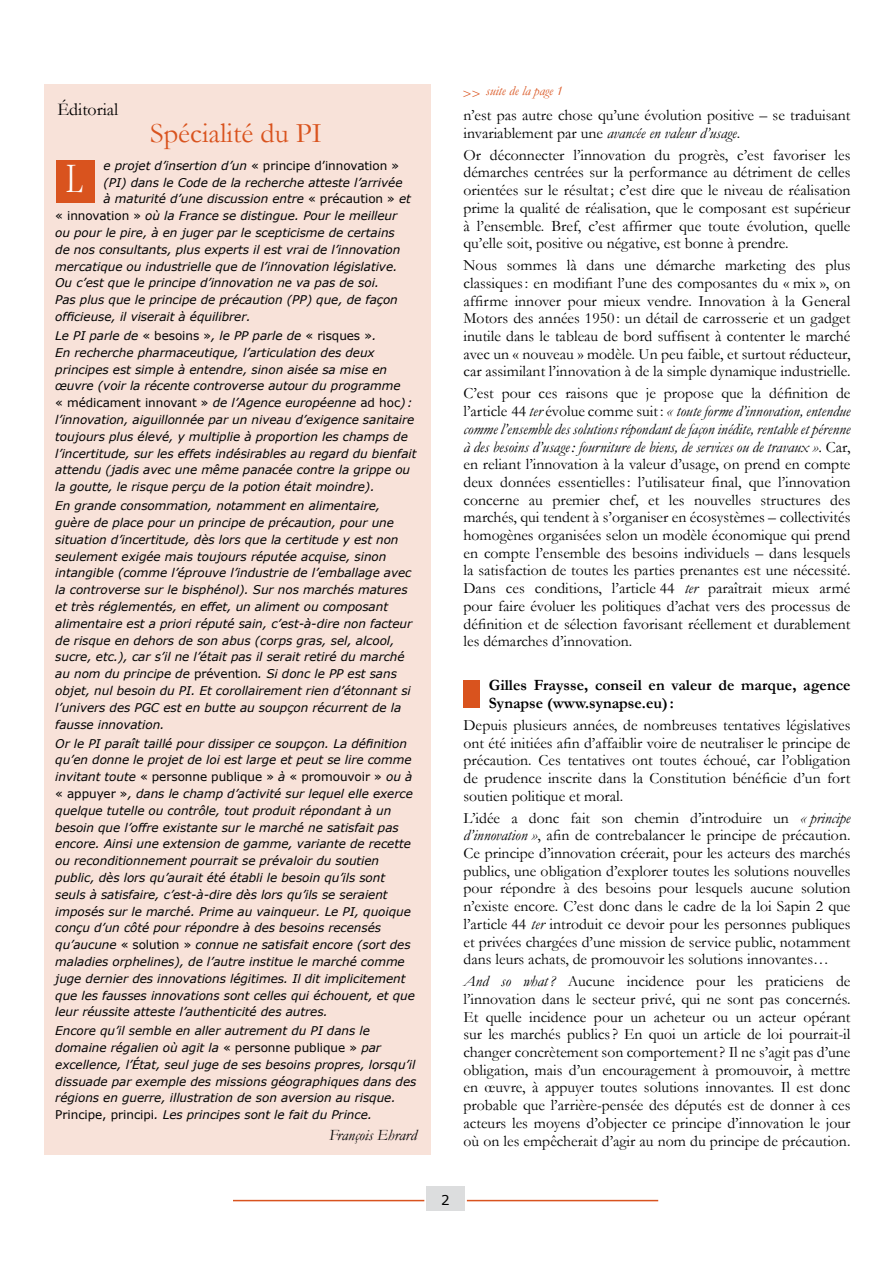
<style>
.page{position:relative;width:893px;height:1263px;background:#fff}
.page>*{position:absolute;margin:0;border:0;box-sizing:border-box;transform-origin:0 0}
.t1{font:43.5px "Garamond";color:#fff;scale:.65 1}
.t2{font:28.5px "Garamond";color:#d9531e}
.t3{font:18px "Garamond";color:#000}
.t4{font:15.75px/17.7px "Garamond";color:#000;text-align:justify}
.t5{font:700 15.75px/17.7px "Garamond";color:#000}
.t6{font:italic 15.75px "Garamond";color:#000}
.t7{font:italic 13.5px "Garamond";color:#d9531e}
.t8{font:13.5px "Verdana";color:#000}
.t9{font:italic 12px/16.8px "Verdana";letter-spacing:-.005em;color:#000}
.s1{font-style:normal}
.s2{font-style:italic}
</style>
<div class="page">
<hr style="left:233px;top:1200px;width:191px;height:1px;background:#d9531e">
<hr style="left:467px;top:1200px;width:191px;height:1px;background:#d9531e">
<div style="left:426px;top:1186px;width:39px;height:25px;background:#dcddde"></div>
<div style="left:44px;top:85px;width:387px;height:1070px;background:#f8e2d9"></div>
<div style="left:56px;top:160px;width:39px;height:43px;background:#d9531e"></div>
<div style="left:463px;top:680px;width:17px;height:28px;background:#d9531e"></div>
<p class="t3" style="left:57px;top:98px;width:62px">Éditorial</p>
<h2 class="t2" style="left:150px;top:116px;width:173px">Spécialité du PI</h2>
<p class="t9" style="left:104px;top:157px;width:297px">e projet d’insertion d’un <span class="s1">« principe d’innovation »</span></p>
<p class="t9" style="left:104px;top:174px;width:300px">(PI) dans le Code de la recherche atteste l’arrivée</p>
<p class="t9" style="left:104px;top:191px;width:309px">à maturité d’une discussion entre <span class="s1">« précaution »</span> et</p>
<p class="t9" style="left:55px;top:208px;width:344px"><span class="s1">« innovation »</span> où la France se distingue. Pour le meilleur</p>
<p class="t9" style="left:55px;top:224px;width:341px">ou pour le pire, à en juger par le scepticisme de certains</p>
<p class="t9" style="left:55px;top:241px;width:347px">de nos consultants, plus experts il est vrai de l’innovation</p>
<p class="t9" style="left:55px;top:258px;width:344px">mercatique ou industrielle que de l’innovation législative.</p>
<p class="t9" style="left:55px;top:275px;width:326px">Ou c’est que le principe d’innovation ne va pas de soi.</p>
<p class="t9" style="left:55px;top:292px;width:344px">Pas plus que le principe de précaution (PP) que, de façon</p>
<p class="t9" style="left:55px;top:308px;width:197px">officieuse, il viserait à équilibrer.</p>
<p class="t9" style="left:55px;top:327px;width:363px">Le PI parle de <span class="s1">« besoins »</span>, le PP parle de <span class="s1">« risques »</span>.<br>En recherche pharmaceutique, l’articulation des deux principes est simple à entendre, sinon aisée sa mise en œuvre (voir la récente controverse autour du programme<br><span class="s1">« médicament innovant »</span> de l’Agence européenne <span class="s1">ad hoc</span>) : l’innovation, aiguillonnée par un niveau d’exigence sanitaire toujours plus élevé, y multiplie à proportion les champs de l’incertitude, sur les effets indésirables au regard du bienfait attendu (jadis avec une même panacée contre la grippe ou la goutte, le risque perçu de la potion était moindre).</p>
<p class="t9" style="left:55px;top:498px;width:358px">En grande consommation, notamment en alimentaire, guère de place pour un principe de précaution, pour une situation d’incertitude, dès lors que la certitude y est non seulement exigée mais toujours réputée acquise, sinon intangible (comme l’éprouve l’industrie de l’emballage avec la controverse sur le bisphénol). Sur nos marchés matures et très réglementés, en effet, un aliment ou composant alimentaire est a priori réputé sain, c’est-à-dire non facteur de risque en dehors de son abus (corps gras, sel, alcool, sucre, etc.), car s’il ne l’était pas il serait retiré du marché au nom du principe de <span class="s1">prévention</span>. Si donc le PP est sans objet, nul besoin du PI. Et corollairement rien d’étonnant si l’univers des PGC est en butte au soupçon récurrent de la fausse innovation.</p>
<p class="t9" style="left:55px;top:735px;width:361px">Or le PI paraît taillé pour dissiper ce soupçon. La définition qu’en donne le projet de loi est large et peut se lire comme invitant toute <span class="s1">« personne publique »</span> à <span class="s1">« promouvoir »</span> ou à <span class="s1">« appuyer »</span>, dans le champ d’activité sur lequel elle exerce quelque tutelle ou contrôle, tout produit répondant à un besoin que l’offre existante sur le marché ne satisfait pas encore. Ainsi une extension de gamme, variante de recette ou reconditionnement pourrait se prévaloir du soutien public, dès lors qu’aurait été établi le besoin qu’ils sont seuls à satisfaire, c’est-à-dire dès lors qu’ils se seraient imposés sur le marché. Prime au vainqueur. Le PI, quoique conçu d’un côté pour répondre à des besoins recensés qu’aucune <span class="s1">« solution »</span> connue ne satisfait encore (sort des maladies orphelines), de l’autre institue le marché comme juge dernier des innovations légitimes. Il dit implicitement que les fausses innovations sont celles qui échouent, et que leur réussite atteste l’authenticité des autres.</p>
<p class="t9" style="left:55px;top:1023px;width:363px">Encore qu’il semble en aller autrement du PI dans le domaine régalien où agit la <span class="s1">« personne publique »</span> par excellence, l’État, seul juge de ses besoins propres, lorsqu’il dissuade par exemple des missions géographiques dans des régions en guerre, illustration de son aversion au risque.<br><span class="s1">Principe, principi</span>. Les principes sont le fait du Prince.</p>
<p class="t6" style="left:329px;top:1125px;width:89px">François Ehrard</p>
<h1 class="t1" style="left:67px;top:152px;width:26px">L</h1>
<p class="t7" style="left:462px;top:83px;width:102px">&gt;&gt; suite de la page 1</p>
<p class="t4" style="left:463px;top:106px;width:388px">n’est pas autre chose qu’une évolution positive – se traduisant invariablement par une <span class="s2">avancée en valeur d’usage</span>.</p>
<p class="t4" style="left:463px;top:146px;width:388px">Or déconnecter l’innovation du progrès, c’est favoriser les démarches centrées sur la performance au détriment de celles orientées sur le résultat; c’est dire que le niveau de réalisation prime la qualité de réalisation, que le composant est supérieur à l’ensemble. Bref, c’est affirmer que toute évolution, quelle qu’elle soit, positive ou négative, est bonne à prendre.</p>
<p class="t4" style="left:463px;top:256px;width:388px">Nous sommes là dans une démarche marketing des plus classiques: en modifiant l’une des composantes du « mix », on affirme innover pour mieux vendre. Innovation à la General Motors des années 1950 : un détail de carrosserie et un gadget inutile dans le tableau de bord suffisent à contenter le marché avec un « nouveau » modèle. Un peu faible, et surtout réducteur, car assimilant l’innovation à de la simple dynamique industrielle.</p>
<p class="t4" style="left:463px;top:384px;width:388px">C’est pour ces raisons que je propose que la définition de l’article 44 <span class="s2">ter</span> évolue comme suit: <span class="s2">« toute forme d’innovation, entendue comme l’ensemble des solutions répondant de façon inédite, rentable et pérenne à des besoins d’usage: fourniture de biens, de services ou de travaux ».</span> Car, en reliant l’innovation à la valeur d’usage, on prend en compte deux données essentielles: l’utilisateur final, que l’innovation concerne au premier chef, et les nouvelles structures des marchés, qui tendent à s’organiser en écosystèmes – collectivités homogènes organisées selon un modèle économique qui prend en compte l’ensemble des besoins individuels – dans lesquels la satisfaction de toutes les parties prenantes est une nécessité.<br>Dans ces conditions, l’article 44 <span class="s2">ter</span> paraîtrait mieux armé pour faire évoluer les politiques d’achat vers des processus de définition et de sélection favorisant réellement et durablement les démarches d’innovation.</p>
<p class="t5" style="left:489px;top:676px;width:363px">Gilles Fraysse, conseil en valeur de marque, agence<br>Synapse (www.synapse.eu):</p>
<p class="t4" style="left:463px;top:716px;width:388px">Depuis plusieurs années, de nombreuses tentatives législatives ont été initiées afin d’affaiblir voire de neutraliser le principe de précaution. Ces tentatives ont toutes échoué, car l’obligation de prudence inscrite dans la Constitution bénéficie d’un fort soutien politique et moral.</p>
<p class="t4" style="left:463px;top:809px;width:388px">L’idée a donc fait son chemin d’introduire un <span class="s2">« principe d’innovation »</span>, afin de contrebalancer le principe de précaution.<br>Ce principe d’innovation créerait, pour les acteurs des marchés publics, une obligation d’explorer toutes les solutions nouvelles pour répondre à des besoins pour lesquels aucune solution n’existe encore. C’est donc dans le cadre de la loi Sapin 2 que l’article 44 <span class="s2">ter</span> introduit ce devoir pour les personnes publiques et privées chargées d’une mission de service public, notamment dans leurs achats, de promouvoir les solutions innovantes…</p>
<p class="t4" style="left:463px;top:972px;width:388px"><span class="s2">And so what?</span> Aucune incidence pour les praticiens de l’innovation dans le secteur privé, qui ne sont pas concernés.<br>Et quelle incidence pour un acheteur ou un acteur opérant sur les marchés publics? En quoi un article de loi pourrait-il changer concrètement son comportement? Il ne s’agit pas d’une obligation, mais d’un encouragement à promouvoir, à mettre en œuvre, à appuyer toutes solutions innovantes. Il est donc probable que l’arrière-pensée des députés est de donner à ces acteurs les moyens d’objecter ce principe d’innovation le jour où on les empêcherait d’agir au nom du principe de précaution.</p>
<p class="t8" style="left:441px;top:1191px;width:10px">2</p>
</div>
